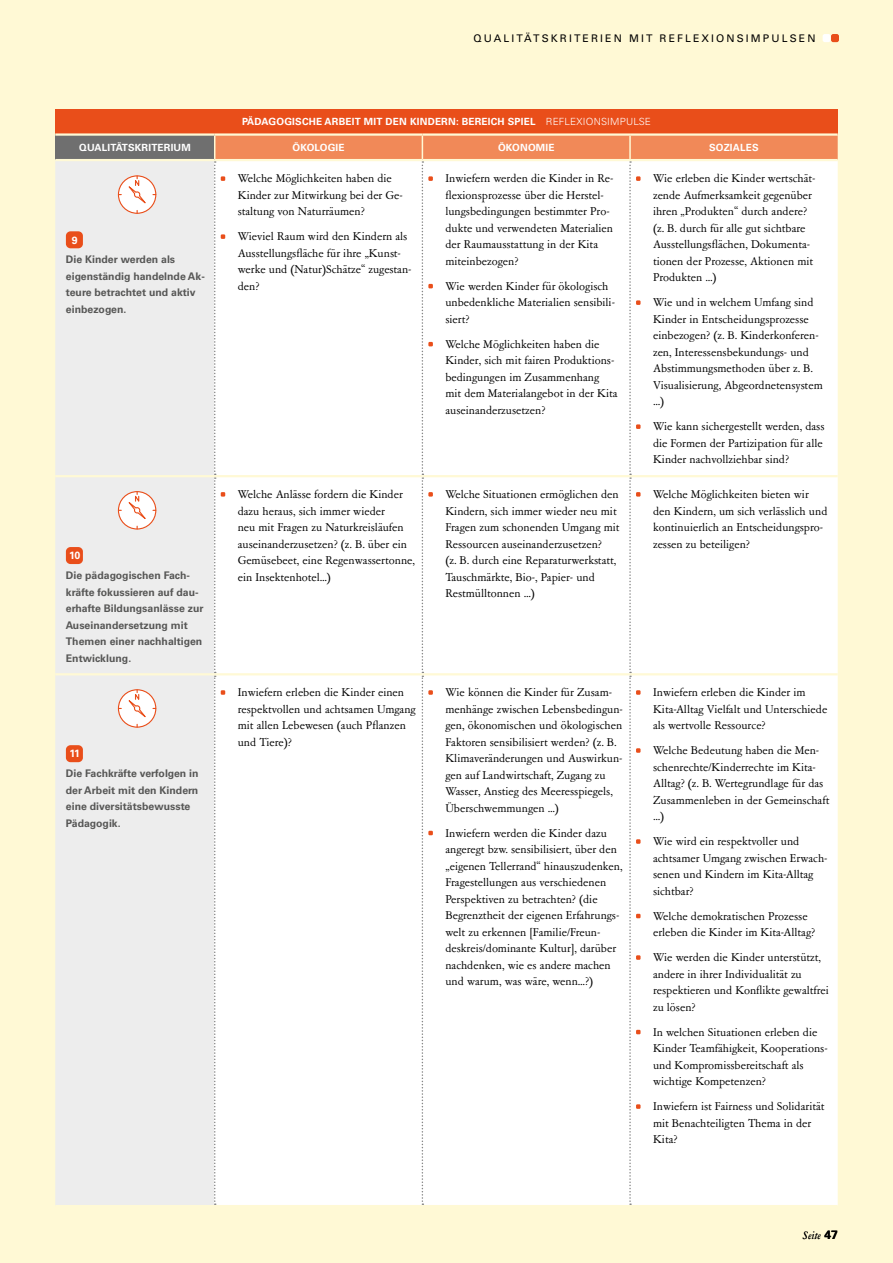
<style>
.page{position:relative;width:893px;height:1263px;background:#fff9d5}
.page>*{position:absolute;margin:0;border:0;box-sizing:border-box;transform-origin:0 0}
.t1{font:12.75px/16.5px "Garamont Amst SB";color:#000}
.t2{font:italic 12px "Garamont Amst SB";letter-spacing:.03em;color:#000}
.t3{font:700 10.5px/16.5px "Univers LT Pro 65";color:#575756}
.t4{font:10.5px "Univers LT Pro 55 Roman";letter-spacing:.2em;color:#000}
.t5{font:700 10.5px "Univers LT Pro 65";color:#fff}
.t6{font:700 9.9px "Univers LT Pro 65";letter-spacing:.02em;color:#fff}
.s1{font-family:"Univers LT Pro 45";font-weight:300}
.s2{font-family:"Univers LT Pro 65";font-weight:700;font-style:normal}
</style>
<div class="page">
<div style="left:831px;top:34px;width:8px;height:8px;background:#e94e1a;border-radius:2px"></div>
<div style="left:823px;top:34px;width:8px;height:8px;background:#fff;border-radius:2px"></div>
<div style="left:55px;top:109px;width:783px;height:26px;background:#e94e1a"></div>
<div style="left:55px;top:135px;width:160px;height:25px;background:#6f6f6f"></div>
<div style="left:55px;top:161px;width:159px;height:1044px;background:#ededed"></div>
<hr style="left:55px;top:133px;width:160px;height:3px;background:#fff9d5">
<hr style="left:215px;top:133px;width:207px;height:3px;background:#fff9d5">
<hr style="left:422px;top:133px;width:208px;height:3px;background:#fff9d5">
<hr style="left:630px;top:133px;width:208px;height:3px;background:#fff9d5">
<hr style="left:55px;top:159px;width:160px;height:2px;background:#fff9d5">
<hr style="left:55px;top:475px;width:160px;height:2px;background:#fff9d5">
<hr style="left:55px;top:673px;width:160px;height:2px;background:#fff9d5">
<svg style="left:117px;top:175px;width:40px;height:39px;background:#f7e2db"></svg>
<div style="left:66px;top:231px;width:17px;height:17px;background:#e94e1a;border-radius:5px"></div>
<svg style="left:117px;top:490px;width:40px;height:40px;background:#f6e2db"></svg>
<div style="left:66px;top:547px;width:17px;height:17px;background:#e94e1a;border-radius:5px"></div>
<svg style="left:117px;top:689px;width:40px;height:39px;background:#f7e2db"></svg>
<div style="left:66px;top:745px;width:17px;height:17px;background:#e94e1a;border-radius:5px"></div>
<div style="left:214px;top:135px;width:624px;height:1070px;background:#fff"></div>
<p class="t4" style="left:474px;top:32px;width:343px">QUALITÄTSKRITERIEN MIT REFLEXIONSIMPULSEN</p>
<p class="t6" style="left:242px;top:116px;width:410px">PÄDAGOGISCHE ARBEIT MIT DEN KINDERN: BEREICH SPIEL <span class="s1">REFLEXIONSIMPULSE</span></p>
<p class="t6" style="left:79px;top:142px;width:113px">QUALITÄTSKRITERIUM</p>
<p class="t6" style="left:292px;top:142px;width:54px">ÖKOLOGIE</p>
<p class="t6" style="left:498px;top:142px;width:58px">ÖKONOMIE</p>
<p class="t6" style="left:709px;top:142px;width:51px">SOZIALES</p>
<p class="t5" style="left:72px;top:234px;width:7px">9</p>
<p class="t3" style="left:66px;top:251px;width:140px">Die Kinder werden als eigenständig handelnde Ak&shy;teure betrachtet und aktiv einbezogen.</p>
<p class="t5" style="left:69px;top:549px;width:13px">10</p>
<p class="t3" style="left:66px;top:567px;width:139px">Die pädagogischen Fach&shy;kräfte fokussieren auf dau&shy;erhafte Bildungsanlässe zur<br>Auseinandersetzung mit<br>Themen einer nachhaltigen<br>Entwicklung.</p>
<p class="t5" style="left:69px;top:747px;width:12px">11</p>
<p class="t3" style="left:66px;top:765px;width:134px">Die Fachkräfte verfolgen in der Arbeit mit den Kindern eine diversitätsbewusste<br>Pädagogik.</p>
<p class="t1" style="left:238px;top:171px;width:167px">Welche Möglichkeiten haben die<br>Kinder zur Mitwirkung bei der Ge&shy;staltung von Naturräumen?</p>
<p class="t1" style="left:238px;top:229px;width:175px">Wieviel Raum wird den Kindern als<br>Ausstellungsfläche für ihre „Kunst&shy;werke und (Natur)Schätze“ zugestan&shy;den?</p>
<p class="t1" style="left:445px;top:171px;width:170px">Inwiefern werden die Kinder in Re&shy;flexionsprozesse über die Herstel&shy;lungsbedingungen bestimmter Pro&shy;dukte und verwendeten Materialien der Raumausstattung in der Kita miteinbezogen?</p>
<p class="t1" style="left:445px;top:278px;width:171px">Wie werden Kinder für ökologisch unbedenkliche Materialien sensibili&shy;siert?</p>
<p class="t1" style="left:445px;top:336px;width:174px">Welche Möglichkeiten haben die<br>Kinder, sich mit fairen Produktions&shy;bedingungen im Zusammenhang mit dem Materialangebot in der Kita auseinanderzusetzen?</p>
<p class="t1" style="left:653px;top:171px;width:164px">Wie erleben die Kinder wertschät&shy;zende Aufmerksamkeit gegenüber ihren „Produkten“ durch andere? (z. B. durch für alle gut sichtbare<br>Ausstellungsflächen, Dokumenta&shy;tionen der Prozesse, Aktionen mit<br>Produkten …)</p>
<p class="t1" style="left:653px;top:295px;width:171px">Wie und in welchem Umfang sind<br>Kinder in Entscheidungsprozesse einbezogen? (z. B. Kinderkonferen&shy;zen, Interessensbekundungs- und<br>Abstimmungsmethoden über z. B.<br>Visualisierung, Abgeordnetensystem …)</p>
<p class="t1" style="left:653px;top:419px;width:173px">Wie kann sichergestellt werden, dass die Formen der Partizipation für alle<br>Kinder nachvollziehbar sind?</p>
<p class="t1" style="left:238px;top:487px;width:179px">Welche Anlässe fordern die Kinder dazu heraus, sich immer wieder<br>neu mit Fragen zu Naturkreisläufen auseinanderzusetzen? (z. B. über ein<br>Gemüsebeet, eine Regenwassertonne, ein Insektenhotel…)</p>
<p class="t1" style="left:445px;top:487px;width:176px">Welche Situationen ermöglichen den<br>Kindern, sich immer wieder neu mit<br>Fragen zum schonenden Umgang mit<br>Ressourcen auseinanderzusetzen?<br>(z. B. durch eine Reparaturwerkstatt,<br>Tauschmärkte, Bio-, Papier- und<br>Restmülltonnen …)</p>
<p class="t1" style="left:653px;top:487px;width:176px">Welche Möglichkeiten bieten wir den Kindern, um sich verlässlich und kontinuierlich an Entscheidungspro&shy;zessen zu beteiligen?</p>
<p class="t1" style="left:238px;top:685px;width:179px">Inwiefern erleben die Kinder einen respektvollen und achtsamen Umgang mit allen Lebewesen (auch Pflanzen und Tiere)?</p>
<p class="t1" style="left:445px;top:685px;width:179px">Wie können die Kinder für Zusam&shy;menhänge zwischen Lebensbedingun&shy;gen, ökonomischen und ökologischen Faktoren sensibilisiert werden? (z. B.<br>Klimaveränderungen und Auswirkun&shy;gen auf Landwirtschaft, Zugang zu Wasser, Anstieg des Meeresspiegels, Überschwemmungen …)</p>
<p class="t1" style="left:445px;top:825px;width:179px">Inwiefern werden die Kinder dazu angeregt bzw. sensibilisiert, über den „eigenen Tellerrand“ hinauszudenken, Fragestellungen aus verschiedenen Perspektiven zu betrachten? (die Begrenztheit der eigenen Erfahrungs&shy;welt zu erkennen [Familie/Freun&shy;deskreis/dominante Kultur], darüber nachdenken, wie es andere machen und warum, was wäre, wenn…?)</p>
<p class="t1" style="left:653px;top:685px;width:176px">Inwiefern erleben die Kinder im<br>Kita-Alltag Vielfalt und Unterschiede als wertvolle Ressource?</p>
<p class="t1" style="left:653px;top:743px;width:178px">Welche Bedeutung haben die Men&shy;schenrechte/Kinderrechte im Kita-<br>Alltag? (z. B. Wertegrundlage für das<br>Zusammenleben in der Gemeinschaft …)</p>
<p class="t1" style="left:653px;top:834px;width:176px">Wie wird ein respektvoller und achtsamer Umgang zwischen Erwach&shy;senen und Kindern im Kita-Alltag sichtbar?</p>
<p class="t1" style="left:653px;top:908px;width:164px">Welche demokratischen Prozesse erleben die Kinder im Kita-Alltag?</p>
<p class="t1" style="left:653px;top:950px;width:177px">Wie werden die Kinder unterstützt, andere in ihrer Individualität zu respektieren und Konflikte gewaltfrei zu lösen?</p>
<p class="t1" style="left:653px;top:1024px;width:176px">In welchen Situationen erleben die<br>Kinder Teamfähigkeit, Kooperations&shy;und Kompromissbereitschaft als wichtige Kompetenzen?</p>
<p class="t1" style="left:653px;top:1099px;width:173px">Inwiefern ist Fairness und Solidarität mit Benachteiligten Thema in der<br>Kita?</p>
<p class="t2" style="left:803px;top:1228px;width:36px">Seite <span class="s2">47</span></p>
</div>
